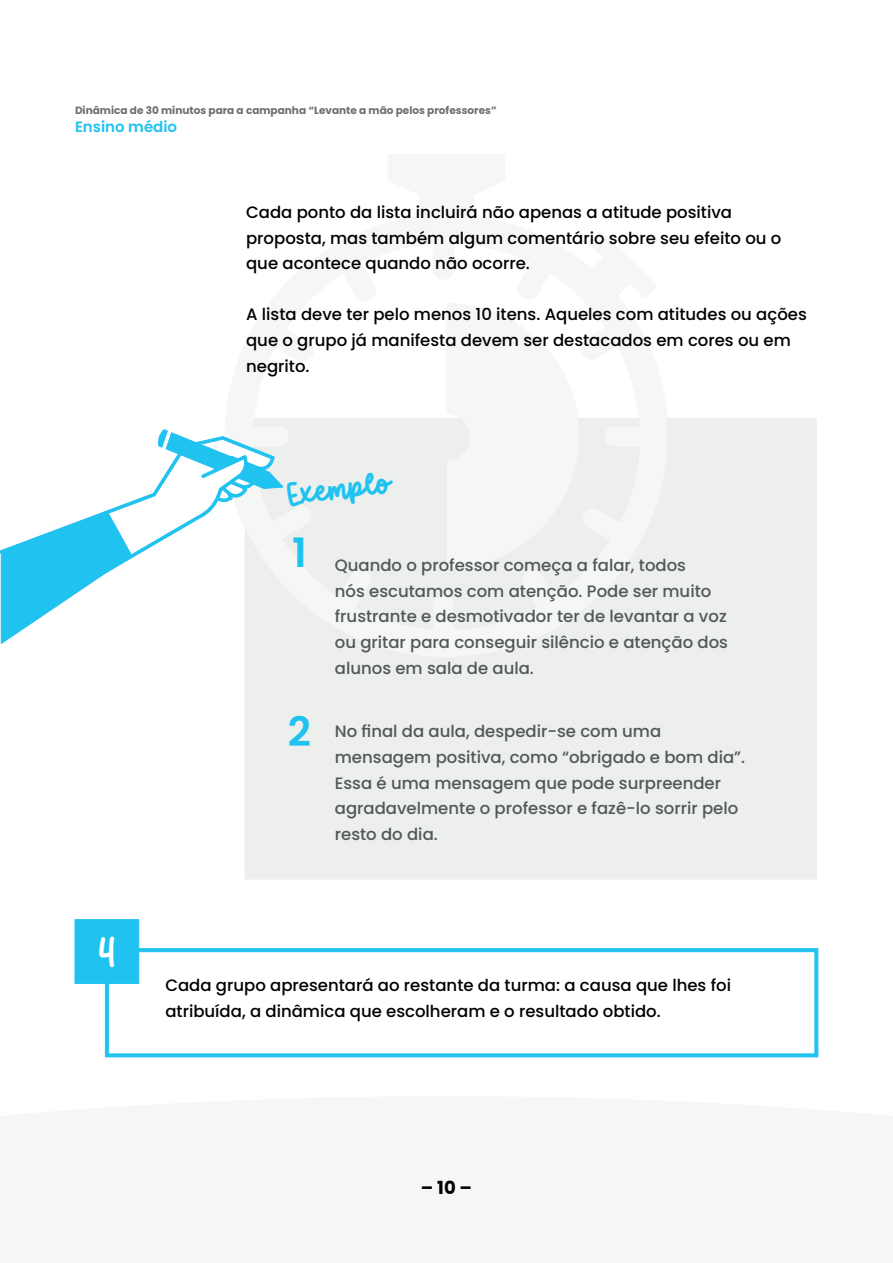
<style>
.page{position:relative;width:893px;height:1263px;background:#fff}
.page>*{position:absolute;margin:0;border:0;box-sizing:border-box;transform-origin:0 0}
.Paragraph_Style1{font:600 40.5px "Poppins";color:#20c2f0}
.Paragraph_Style1-2{font:30px "Sweet Brownie";color:#fff}
.Paragraph_Style1-3{font:24px "Sweet Brownie";color:#20c2f0}
.t1{font:700 18px "Poppins";color:#000001}
.Paragraph_Style1-4{font:500 16.5px/25.7px "Poppins";color:#000001}
.Paragraph_Style1-5{font:500 16.5px/25.7px "Poppins";color:#535758}
.t2{font:600 15px "Poppins";color:#20c2f0}
.t3{font:700 10.5px "Poppins";color:#6b7070}
</style>
<div class="page">
<div style="left:245px;top:418px;width:571px;height:461px;background:#edefed"></div>
<svg style="left:0;top:430px;width:283px;height:213px"></svg>
<svg style="left:105px;top:949px;width:713px;height:108px"></svg>
<div style="left:75px;top:919px;width:64px;height:64px;background:#20c2f0;border:1px solid #20c2f0"></div>
<p class="t3" style="left:75px;top:105px;width:423px">Dinâmica de 30 minutos para a campanha “Levante a mão pelos professores”</p>
<p class="t2" style="left:75px;top:118px;width:104px">Ensino médio</p>
<p class="Paragraph_Style1-4" style="left:246px;top:199px;width:537px">Cada ponto da lista incluirá não apenas a atitude positiva proposta, mas também algum comentário sobre seu efeito ou o que acontece quando não ocorre.</p>
<p class="Paragraph_Style1-4" style="left:246px;top:302px;width:562px">A lista deve ter pelo menos 10 itens. Aqueles com atitudes ou ações que o grupo já manifesta devem ser destacados em cores ou em negrito.</p>
<p class="Paragraph_Style1-3" style="left:285px;top:476px;width:106px;rotate:-7deg">Exemplo</p>
<p class="Paragraph_Style1" style="left:292px;top:530px;width:16px">1</p>
<p class="Paragraph_Style1-5" style="left:335px;top:552px;width:395px">Quando o professor começa a falar, todos<br>nós escutamos com atenção. Pode ser muito frustrante e desmotivador ter de levantar a voz ou gritar para conseguir silêncio e atenção dos alunos em sala de aula.</p>
<p class="Paragraph_Style1-2" style="left:98px;top:928px;width:19px">4</p>
<p class="Paragraph_Style1" style="left:288px;top:708px;width:25px">2</p>
<p class="Paragraph_Style1-5" style="left:335px;top:719px;width:412px">No final da aula, despedir-se com uma mensagem positiva, como “obrigado e bom dia”.<br>Essa é uma mensagem que pode surpreender agradavelmente o professor e fazê-lo sorrir pelo resto do dia.</p>
<p class="Paragraph_Style1-4" style="left:165px;top:973px;width:567px">Cada grupo apresentará ao restante da turma: a causa que lhes foi atribuída, a dinâmica que escolheram e o resultado obtido.</p>
<p class="t1" style="left:421px;top:1177px;width:53px">– 10 –</p>
</div>
